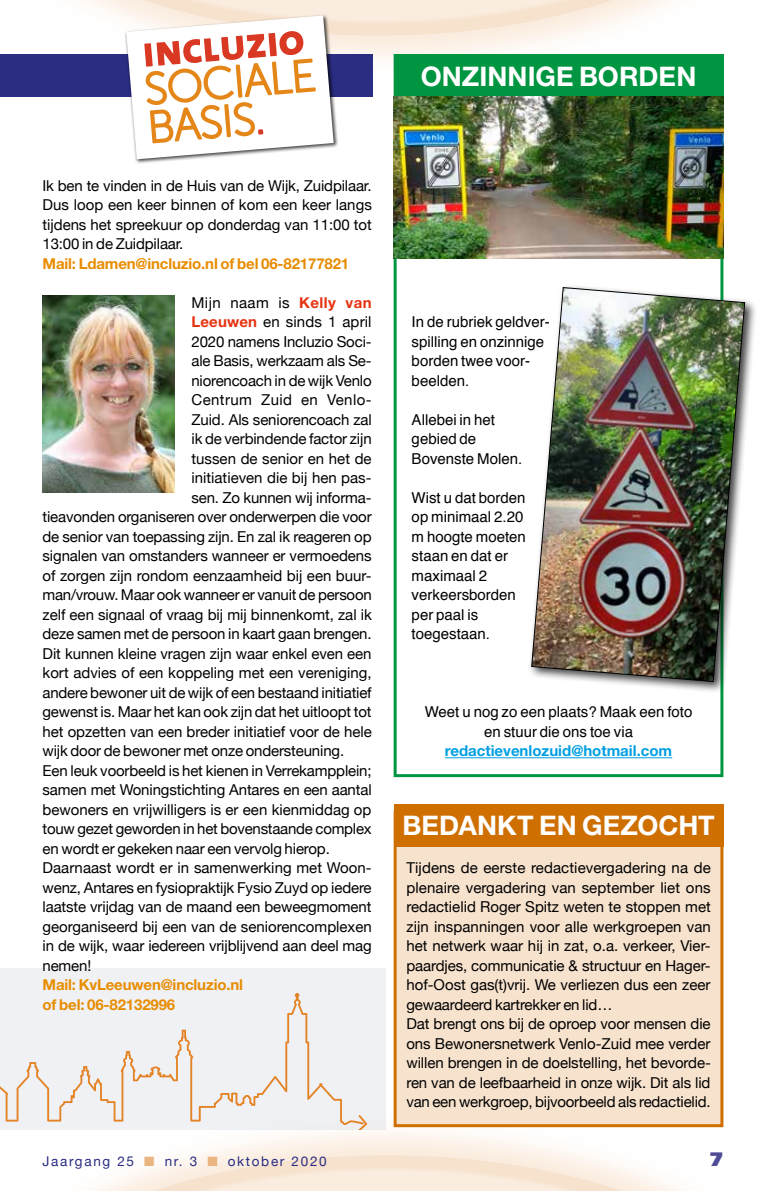
<style>
.page{position:relative;width:766px;height:1191px;background:#fff}
.page>*{position:absolute;margin:0;border:0;box-sizing:border-box;transform-origin:0 0}
.t1{font:700 27px "Helvetica Neue";color:#fff}
.t2{font:800 21px "Imago";color:#4f4b96}
.t3{font:15px/19.5px "Helvetica Neue";letter-spacing:-.005em;color:#000}
.t4{font:15px/19.5px "Helvetica";color:#000}
.t5{font:700 15px/19.5px "Helvetica Neue";letter-spacing:-.01em;color:#e88c00}
.t6{font:700 15px "Helvetica Neue";color:#009fe3}
.t7{font:15px "Helvetica Neue";letter-spacing:.025em;color:#000}
.t8{font:15px "Helvetica Neue";letter-spacing:.03em;color:#000}
.t9{font:13.5px "Helvetica Neue";letter-spacing:.125em;color:#2a2d82}
.s1{font-weight:700;color:#e63312}
.s2{color:#e9b682}
</style>
<div class="page">
<img style="left:86px;top:0;width:638px;height:82px">
<img style="left:1px;top:1109px;width:723px;height:82px">
<div style="left:393px;top:810px;width:330px;height:317px;background:#f7e2cd;border:3px solid #cf6f00"></div>
<div style="left:0;top:54px;width:372px;height:43px;background:#2a2d82"></div>
<div style="left:393px;top:54px;width:330px;height:43px;background:#009641"></div>
<div style="left:393px;top:804px;width:330px;height:43px;background:#cf6f00"></div>
<img style="left:393px;top:97px;width:330px;height:162px">
<div style="left:527px;top:284px;width:230px;height:410px;background:#000;opacity:.75"></div>
<img style="left:530px;top:287px;width:215px;height:395px">
<hr style="left:444px;top:757px;width:228px;height:1px;background:#009fe3">
<div style="left:125px;top:14px;width:213px;height:151px;background:#000;opacity:.75"></div>
<svg style="left:126px;top:15px;width:207px;height:144px"></svg>
<div style="left:0;top:968px;width:386px;height:161px;background:#eff1f5"></div>
<div style="left:0;top:993px;width:367px;height:136px;background:#eff1f5"></div>
<img style="left:43px;top:295px;width:131px;height:198px">
<h1 class="t1" style="left:420px;top:59px;width:277px">ONZINNIGE BORDEN</h1>
<p class="t3" style="left:43px;top:176px;width:331px;text-align:justify">Ik ben te vinden in de Huis van de Wijk, Zuidpilaar.<br>Dus loop een keer binnen of kom een keer langs tijdens het spreekuur op donderdag van 11:00 tot 13:00 in de Zuidpilaar.</p>
<p class="t5" style="left:43px;top:253px;width:308px">Mail: Ldamen@incluzio.nl of bel 06-82177821</p>
<p class="t8" style="left:191px;top:291px;width:181px">Mijn naam is <span class="s1">Kelly van</span></p>
<p class="t3" style="left:191px;top:313px;width:181px"><span class="s1">Leeuwen</span> en sinds 1 april</p>
<p class="t3" style="left:191px;top:332px;width:182px">2020 namens Incluzio Soci-</p>
<p class="t3" style="left:191px;top:352px;width:182px">ale Basis, werkzaam als Se-</p>
<p class="t3" style="left:191px;top:371px;width:182px">niorencoach in de wijk Venlo</p>
<p class="t7" style="left:191px;top:389px;width:181px">Centrum Zuid en Venlo-</p>
<p class="t3" style="left:191px;top:410px;width:182px">Zuid. Als seniorencoach zal</p>
<p class="t3" style="left:191px;top:430px;width:182px">ik de verbindende factor zijn</p>
<p class="t3" style="left:191px;top:449px;width:182px">tussen de senior en het de</p>
<p class="t3" style="left:191px;top:469px;width:181px">initiatieven die bij hen pas-</p>
<p class="t3" style="left:191px;top:488px;width:182px">sen. Zo kunnen wij informa-</p>
<p class="t3" style="left:43px;top:508px;width:330px">tieavonden organiseren over onderwerpen die voor</p>
<p class="t3" style="left:43px;top:527px;width:330px">de senior van toepassing zijn. En zal ik reageren op</p>
<p class="t3" style="left:43px;top:547px;width:330px">signalen van omstanders wanneer er vermoedens</p>
<p class="t3" style="left:43px;top:566px;width:330px">of zorgen zijn rondom eenzaamheid bij een buur-</p>
<p class="t3" style="left:43px;top:586px;width:330px">man/vrouw. Maar ook wanneer er vanuit de persoon</p>
<p class="t3" style="left:43px;top:605px;width:331px">zelf een signaal of vraag bij mij binnenkomt, zal ik</p>
<p class="t3" style="left:43px;top:625px;width:330px">deze samen met de persoon in kaart gaan brengen.</p>
<p class="t3" style="left:43px;top:644px;width:330px">Dit kunnen kleine vragen zijn waar enkel even een</p>
<p class="t3" style="left:43px;top:664px;width:330px">kort advies of een koppeling met een vereniging,</p>
<p class="t3" style="left:43px;top:683px;width:330px">andere bewoner uit de wijk of een bestaand initiatief</p>
<p class="t3" style="left:43px;top:703px;width:330px">gewenst is. Maar het kan ook zijn dat het uitloopt tot</p>
<p class="t3" style="left:43px;top:722px;width:330px">het opzetten van een breder initiatief voor de hele</p>
<p class="t3" style="left:43px;top:742px;width:303px">wijk door de bewoner met onze ondersteuning.</p>
<p class="t3" style="left:43px;top:761px;width:330px">Een leuk voorbeeld is het kienen in Verrekampplein;</p>
<p class="t3" style="left:43px;top:781px;width:330px">samen met Woningstichting Antares en een aantal</p>
<p class="t3" style="left:43px;top:800px;width:330px">bewoners en vrijwilligers is er een kienmiddag op</p>
<p class="t3" style="left:43px;top:820px;width:330px">touw gezet geworden in het bovenstaande complex</p>
<p class="t3" style="left:43px;top:839px;width:289px">en wordt er gekeken naar een vervolg hierop.</p>
<p class="t3" style="left:43px;top:859px;width:330px">Daarnaast wordt er in samenwerking met Woon-</p>
<p class="t3" style="left:43px;top:878px;width:330px">wenz, Antares en fysiopraktijk Fysio Zuyd op iedere</p>
<p class="t3" style="left:43px;top:898px;width:330px">laatste vrijdag van de maand een beweegmoment</p>
<p class="t3" style="left:43px;top:917px;width:331px">georganiseerd bij een van de seniorencomplexen</p>
<p class="t3" style="left:43px;top:937px;width:331px">in de wijk, waar iedereen vrijblijvend aan deel mag</p>
<p class="t3" style="left:43px;top:956px;width:50px">nemen!</p>
<p class="t5" style="left:43px;top:975px;width:202px">Mail: KvLeeuwen@incluzio.nl of bel: 06-82132996</p>
<p class="t4" style="left:411px;top:312px;width:139px">In de rubriek geldver&shy;spilling en onzinnige borden twee voor&shy;beelden.</p>
<p class="t4" style="left:411px;top:410px;width:112px">Allebei in het gebied de<br>Bovenste Molen.</p>
<p class="t4" style="left:411px;top:488px;width:116px">Wist u dat borden op minimaal 2.20 m hoogte moeten staan en dat er maximaal 2 verkeersborden per paal is toegestaan.</p>
<p class="t4" style="left:424px;top:702px;width:269px;text-align:center">Weet u nog zo een plaats? Maak een foto en stuur die ons toe via</p>
<p class="t6" style="left:444px;top:741px;width:229px">redactievenlozuid@hotmail.com</p>
<h1 class="t1" style="left:402px;top:809px;width:314px">BEDANKT EN GEZOCHT</h1>
<p class="t3" style="left:406px;top:859px;width:306px">Tijdens de eerste redactievergadering na de plenaire vergadering van september liet ons redactielid Roger Spitz weten te stoppen met zijn inspanningen voor alle werkgroepen van het netwerk waar hij in zat, o.a. verkeer, Vier&shy;paardjes, communicatie &amp; structuur en Hager&shy;hof-Oost gas(t)vrij. We verliezen dus een zeer gewaardeerd kartrekker en lid…<br>Dat brengt ons bij de oproep voor mensen die ons Bewonersnetwerk Venlo-Zuid mee verder willen brengen in de doelstelling, het bevorde&shy;ren van de leefbaarheid in onze wijk. Dit als lid van een werkgroep, bijvoorbeeld als redactielid.</p>
<p class="t9" style="left:43px;top:1151px;width:285px">Jaargang 25 <span class="s2">■</span> nr. 3 <span class="s2">■</span> oktober 2020</p>
<h2 class="t2" style="left:709px;top:1146px;width:15px">7</h2>
</div>
